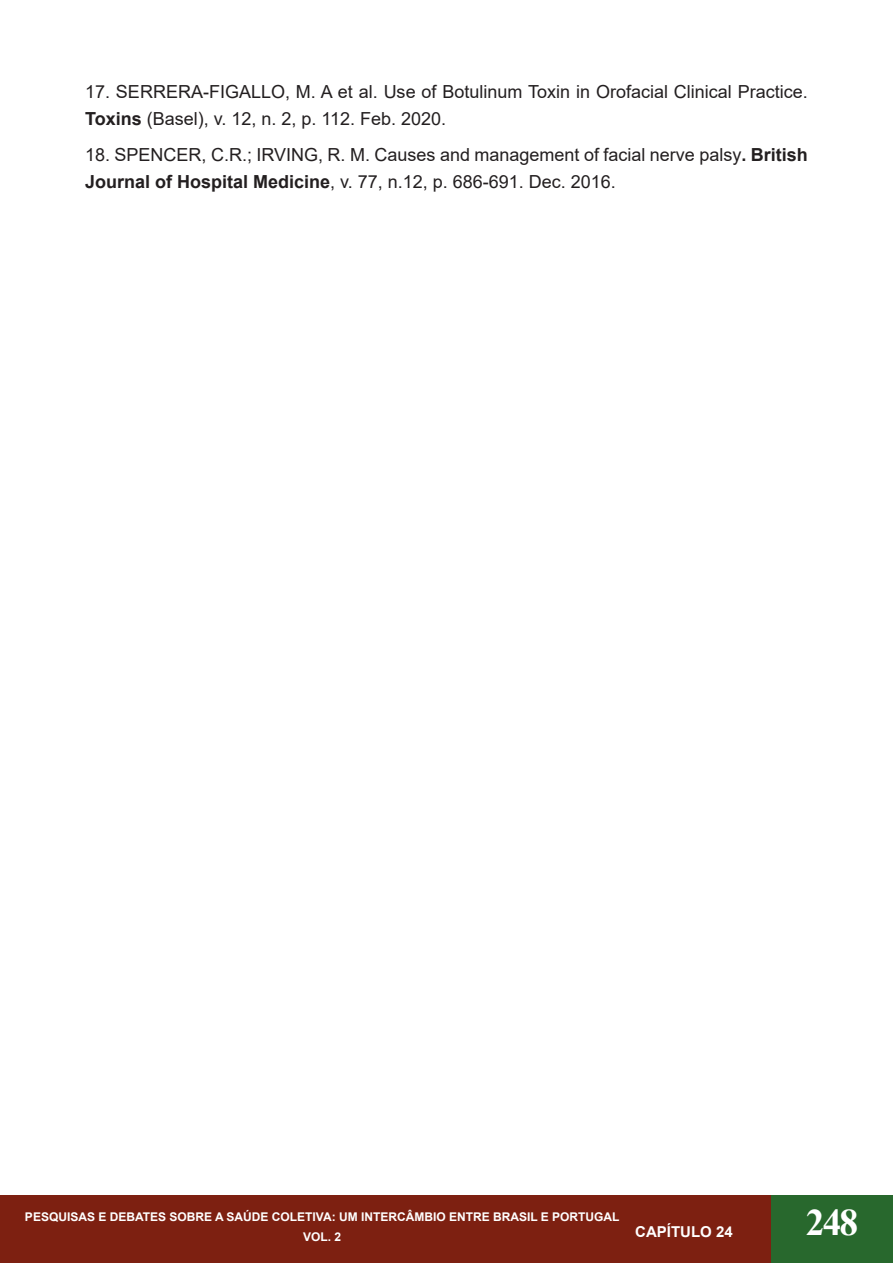
<style>
.page{position:relative;width:893px;height:1263px;background:#fff}
.page>*{position:absolute;margin:0;border:0;box-sizing:border-box;transform-origin:0 0}
.t1{font:700 37.5px "Times New Roman";color:#fff}
.Sem_Espaçamento{font:18px/27px "Arial";color:#231f20}
.t2{font:700 15px "Arial";color:#fff}
.t3{font:700 12px/20.2px "Arial";color:#fff;text-align:center}
.s1{font-weight:700}
</style>
<div class="page">
<div style="left:0;top:1196px;width:893px;height:67px;background:#7d2011"></div>
<div style="left:771px;top:1196px;width:122px;height:67px;background:#28682d"></div>
<p class="Sem_Espaçamento" style="left:85px;top:78px;width:724px">17. SERRERA-FIGALLO, M. A et al. Use of Botulinum Toxin in Orofacial Clinical Practice.<br><span class="s1">Toxins</span> (Basel), v. 12, n. 2, p. 112. Feb. 2020.</p>
<p class="Sem_Espaçamento" style="left:85px;top:141px;width:724px">18. SPENCER, C.R.; IRVING, R. M. Causes and management of facial nerve palsy<span class="s1">. British<br>Journal of Hospital Medicine</span>, v. 77, n.12, p. 686-691. Dec. 2016.</p>
<p class="t3" style="left:25px;top:1207px;width:596px">PESQUISAS E DEBATES SOBRE A SAÚDE COLETIVA: UM INTERCÂMBIO ENTRE BRASIL E PORTUGAL<br>VOL. 2</p>
<p class="t2" style="left:635px;top:1221px;width:99px">CAPÍTULO 24</p>
<h1 class="t1" style="left:806px;top:1195px;width:54px">248</h1>
</div>
